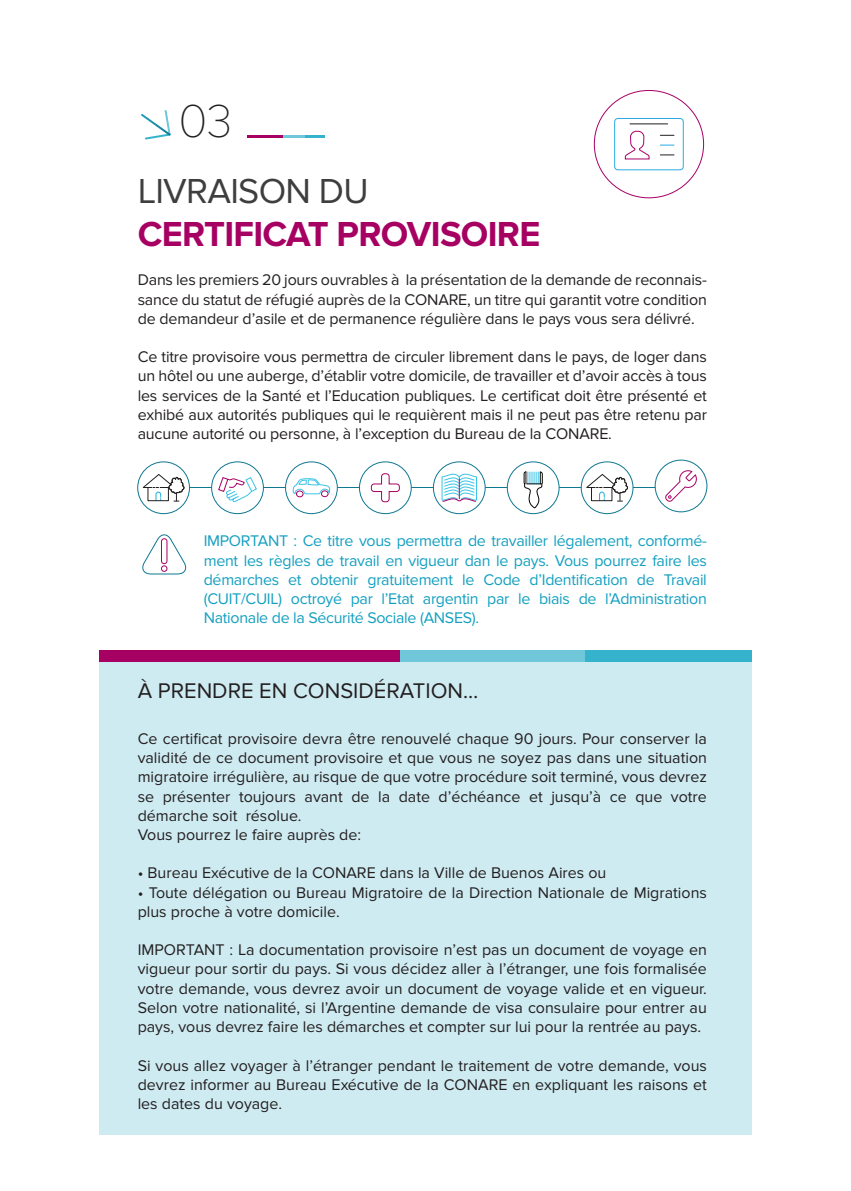
<style>
.page{position:relative;width:851px;height:1191px;background:#fff}
.page>*{position:absolute;margin:0;border:0;box-sizing:border-box;transform-origin:0 0}
.t1{font:100 48px "Proxima Nova T";color:#231f20}
.t2{font:700 36px "Proxima Nova";letter-spacing:-.02em;color:#a70063}
.t3{font:36px "Proxima Nova";letter-spacing:-.02em;color:#3e3e3f}
.t4{font:22px "Proxima Nova";color:#231f20}
.t5{font:16px/19.2px "Proxima Nova";color:#231f20;text-align:justify}
.t6{font:16px/19.2px "Proxima Nova";letter-spacing:-.02em;color:#15a0c0;text-align:justify}
</style>
<div class="page">
<hr style="left:247px;top:135px;width:36px;height:3px;background:#a70063">
<hr style="left:283px;top:135px;width:22px;height:3px;background:#6fc7d9">
<hr style="left:305px;top:135px;width:20px;height:3px;background:#35b3cd">
<svg style="left:141px;top:110px;width:30px;height:30px"></svg>
<hr style="left:152px;top:487px;width:542px;height:1px;background:#0f7791">
<div style="left:433px;top:462px;width:52px;height:51px;background:#fff;border-radius:50%"></div>
<div style="left:433px;top:461px;width:52px;height:53px;border:1px solid #0f7791;border-radius:50%"></div>
<svg style="left:441px;top:473px;width:36px;height:29px"></svg>
<div style="left:99px;top:650px;width:652px;height:484px;background:#cfebf2"></div>
<div style="left:99px;top:650px;width:301px;height:12px;background:#a70063"></div>
<div style="left:400px;top:650px;width:185px;height:12px;background:#6fc7d9"></div>
<div style="left:585px;top:650px;width:166px;height:12px;background:#35b3cd"></div>
<svg style="left:142px;top:534px;width:45px;height:41px"></svg>
<div style="left:161px;top:538px;width:6px;height:26px;border:1px solid #a70063;border-radius:3px"></div>
<div style="left:161px;top:565px;width:6px;height:7px;border:1px solid #a70063;border-radius:50%"></div>
<div style="left:138px;top:462px;width:51px;height:51px;background:#fff;border-radius:50%"></div>
<div style="left:137px;top:461px;width:53px;height:53px;border:1px solid #0f7791;border-radius:50%"></div>
<svg style="left:140px;top:473px;width:45px;height:29px"></svg>
<div style="left:211px;top:462px;width:52px;height:51px;background:#fff;border-radius:50%"></div>
<div style="left:211px;top:461px;width:53px;height:53px;border:1px solid #0f7791;border-radius:50%"></div>
<svg style="left:218px;top:473px;width:42px;height:29px"></svg>
<div style="left:285px;top:462px;width:52px;height:51px;background:#fff;border-radius:50%"></div>
<div style="left:285px;top:461px;width:53px;height:53px;border:1px solid #0f7791;border-radius:50%"></div>
<svg style="left:292px;top:478px;width:39px;height:20px"></svg>
<div style="left:359px;top:462px;width:52px;height:51px;background:#fff;border-radius:50%"></div>
<div style="left:359px;top:461px;width:52px;height:53px;border:1px solid #0f7791;border-radius:50%"></div>
<svg style="left:370px;top:473px;width:30px;height:30px"></svg>
<div style="left:507px;top:462px;width:52px;height:51px;background:#fff;border-radius:50%"></div>
<svg style="left:522px;top:461px;width:21px;height:54px"></svg>
<div style="left:581px;top:462px;width:52px;height:51px;background:#fff;border-radius:50%"></div>
<div style="left:580px;top:461px;width:53px;height:53px;border:1px solid #0f7791;border-radius:50%"></div>
<svg style="left:584px;top:473px;width:44px;height:29px"></svg>
<div style="left:655px;top:460px;width:51px;height:52px;background:#fff;border-radius:50%"></div>
<div style="left:654px;top:459px;width:53px;height:53px;border:1px solid #0f7791;border-radius:50%"></div>
<svg style="left:665px;top:470px;width:32px;height:32px"></svg>
<div style="left:614px;top:118px;width:69px;height:52px;border:1px solid #29abe2;border-radius:3px"></div>
<svg style="left:624px;top:130px;width:26px;height:30px"></svg>
<svg style="left:660px;top:145px;width:14px;height:1px"></svg>
<svg style="left:660px;top:135px;width:14px;height:1px"></svg>
<hr style="left:630px;top:123px;width:37px;height:1px;background:#231f20">
<svg style="left:660px;top:154px;width:14px;height:1px"></svg>
<h1 class="t1" style="left:179px;top:93px;width:55px">03</h1>
<h2 class="t3" style="left:138px;top:170px;width:232px">LIVRAISON DU</h2>
<h2 class="t2" style="left:138px;top:213px;width:404px">CERTIFICAT PROVISOIRE</h2>
<p class="t5" style="left:138px;top:271px;width:570px">Dans les premiers 20 jours ouvrables à la présentation de la demande de reconnais&shy;sance du statut de réfugié auprès de la CONARE, un titre qui garantit votre condition de demandeur d’asile et de permanence régulière dans le pays vous sera délivré.</p>
<p class="t5" style="left:138px;top:347px;width:570px">Ce titre provisoire vous permettra de circuler librement dans le pays, de loger dans un hôtel ou une auberge, d’établir votre domicile, de travailler et d’avoir accès à tous les services de la Santé et l’Education publiques. Le certificat doit être présenté et exhibé aux autorités publiques qui le requièrent mais il ne peut pas être retenu par aucune autorité ou personne, à l’exception du Bureau de la CONARE.</p>
<p class="t6" style="left:204px;top:531px;width:504px">IMPORTANT : Ce titre vous permettra de travailler légalement, conformé&shy;ment les règles de travail en vigueur dan le pays. Vous pourrez faire les démarches et obtenir gratuitement le Code d’Identification de Travail (CUIT/CUIL) octroyé par l’Etat argentin par le biais de l’Administration Nationale de la Sécurité Sociale (ANSES).</p>
<h3 class="t4" style="left:138px;top:678px;width:342px">À PRENDRE EN CONSIDÉRATION…</h3>
<p class="t5" style="left:138px;top:729px;width:570px;text-align:left">Ce certificat provisoire devra être renouvelé chaque 90 jours. Pour conserver la validité de ce document provisoire et que vous ne soyez pas dans une situation migratoire irrégulière, au risque de que votre procédure soit terminé, vous devrez se présenter toujours avant de la date d’échéance et jusqu’à ce que votre démarche soit résolue.<br>Vous pourrez le faire auprès de:</p>
<p class="t5" style="left:138px;top:863px;width:470px">• Bureau Exécutive de la CONARE dans la Ville de Buenos Aires ou</p>
<p class="t5" style="left:138px;top:883px;width:570px">• Toute délégation ou Bureau Migratoire de la Direction Nationale de Migrations plus proche à votre domicile.</p>
<p class="t5" style="left:138px;top:940px;width:570px">IMPORTANT : La documentation provisoire n’est pas un document de voyage en vigueur pour sortir du pays. Si vous décidez aller à l’étranger, une fois formalisée votre demande, vous devrez avoir un document de voyage valide et en vigueur.<br>Selon votre nationalité, si l’Argentine demande de visa consulaire pour entrer au pays, vous devrez faire les démarches et compter sur lui pour la rentrée au pays.</p>
<p class="t5" style="left:138px;top:1055px;width:570px">Si vous allez voyager à l’étranger pendant le traitement de votre demande, vous devrez informer au Bureau Exécutive de la CONARE en expliquant les raisons et les dates du voyage.</p>
</div>
